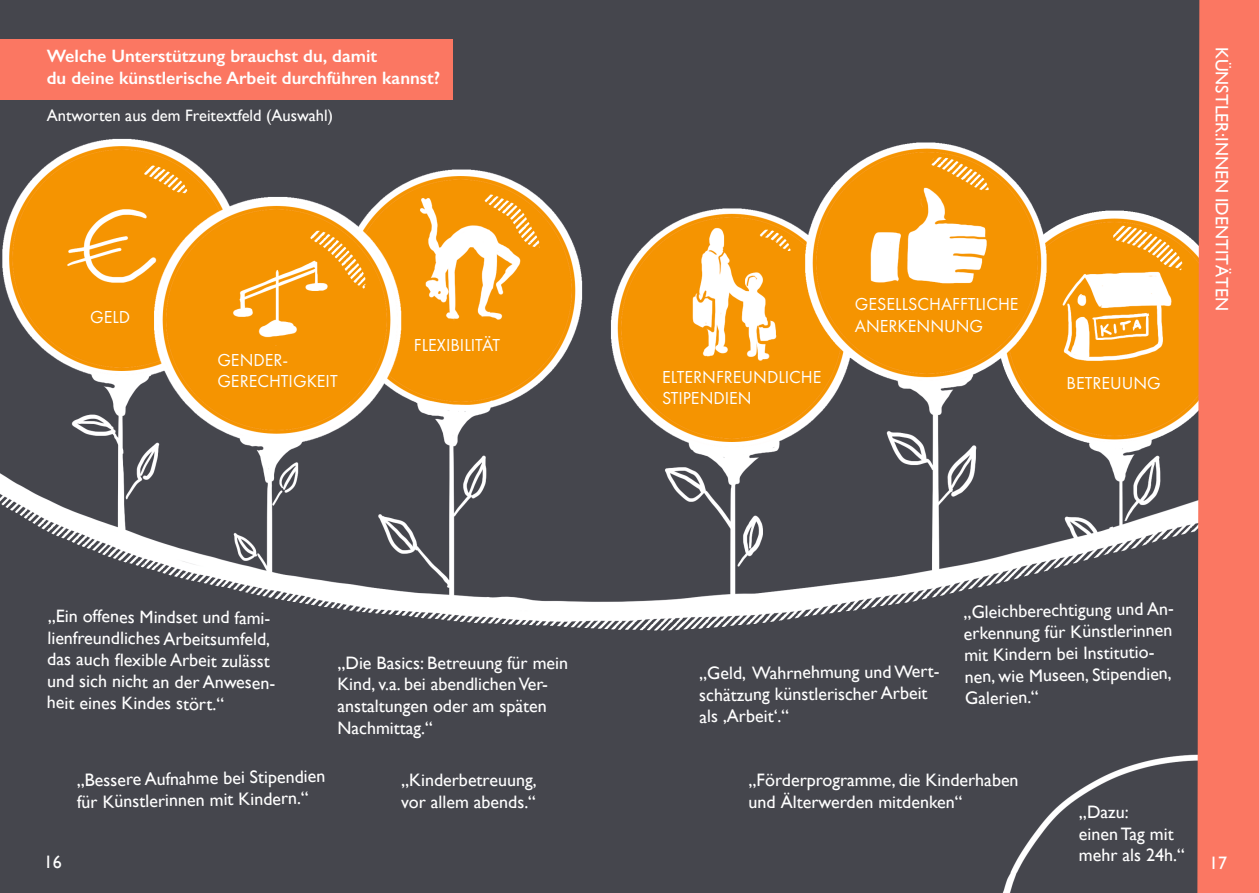
<style>
.page{position:relative;width:1259px;height:893px;background:#fff}
.page>*{position:absolute;margin:0;border:0;box-sizing:border-box;transform-origin:0 0}
.t1{font:18px/21.6px "Gill Sans";color:#fff}
.t2{font:18px/21.6px "Futura PT";color:#fff}
.t3{font:600 18px/21.6px "Gill Sans";color:#fff}
.t4{font:16.5px "Gill Sans";color:#fff}
</style>
<div class="page">
<img style="left:0;top:0;width:1197px;height:893px">
<div style="left:1197px;top:0;width:62px;height:893px;background:#fb7762"></div>
<div style="left:0;top:39px;width:452px;height:60px;background:#fb7762"></div>
<p class="t3" style="left:47px;top:45px;width:395px">Welche Unterstützung brauchst du, damit<br>du deine künstlerische Arbeit durchführen kannst?</p>
<p class="t1" style="left:1232px;top:47px;width:266px;rotate:90deg">KÜNSTLER:INNEN IDENTITÄTEN</p>
<p class="t4" style="left:47px;top:106px;width:288px">Antworten aus dem Freitextfeld (Auswahl)</p>
<p class="t2" style="left:855px;top:293px;width:165px">GESELLSCHAFFTLICHE<br>ANERKENNUNG</p>
<p class="t2" style="left:90px;top:306px;width:42px">GELD</p>
<p class="t2" style="left:217px;top:349px;width:122px">GENDER-<br>GERECHTIGKEIT</p>
<p class="t2" style="left:414px;top:334px;width:88px">FLEXIBILITÄT</p>
<p class="t1" style="left:47px;top:606px;width:230px">„Ein offenes Mindset und fami&shy;lienfreundliches Arbeitsumfeld, das auch flexible Arbeit zulässt und sich nicht an der Anwesen&shy;heit eines Kindes stört.“</p>
<p class="t1" style="left:337px;top:652px;width:232px">„Die Basics: Betreuung für mein<br>Kind, v.a. bei abendlichen Ver&shy;anstaltungen oder am späten<br>Nachmittag.“</p>
<p class="t2" style="left:662px;top:366px;width:161px">ELTERNFREUNDLICHE<br>STIPENDIEN</p>
<p class="t2" style="left:1066px;top:372px;width:96px">BETREUUNG</p>
<p class="t1" style="left:699px;top:661px;width:242px">„Geld, Wahrnehmung und Wert&shy;schätzung künstlerischer Arbeit als ,Arbeit‘.“</p>
<p class="t1" style="left:963px;top:601px;width:215px;rotate:-1deg">„Gleichberechtigung und An&shy;erkennung für Künstlerinnen mit Kindern bei Institutio&shy;nen, wie Museen, Stipendien,<br>Galerien.“</p>
<p class="t1" style="left:76px;top:769px;width:250px;rotate:-1deg">„Bessere Aufnahme bei Stipendien für Künstlerinnen mit Kindern.“</p>
<p class="t1" style="left:401px;top:769px;width:137px">„Kinderbetreuung, vor allem abends.“</p>
<p class="t1" style="left:748px;top:769px;width:271px">„Förderprogramme, die Kinderhaben und Älterwerden mitdenken“</p>
<p class="t1" style="left:1079px;top:801px;width:107px">„Dazu:<br>einen Tag mit mehr als 24h.“</p>
<p class="t1" style="left:44px;top:851px;width:19px">16</p>
<p class="t1" style="left:1209px;top:852px;width:19px">17</p>
</div>
